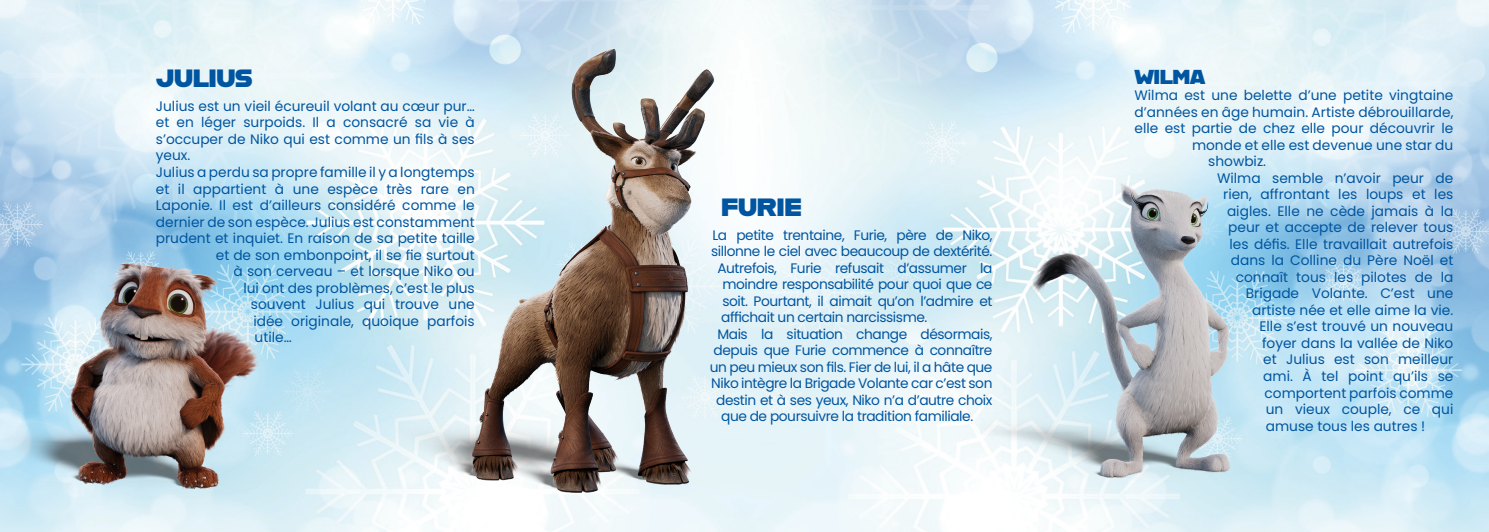
<style>
.page{position:relative;width:1489px;height:532px;background:#fff}
.page>*{position:absolute;margin:0;border:0;box-sizing:border-box;transform-origin:0 0}
.t1{font:25px "Alfarn";letter-spacing:-.03em;color:#0055a0}
.t2{font:20.12px "Alfarn";letter-spacing:-.03em;color:#0055a0}
.t3{font:13.75px/16.5px "Poppins";color:#0055a0;text-align:justify}
.t4{font:13.75px/16.5px "Poppins";letter-spacing:-.03em;color:#0055a0;text-align:center}
</style>
<div class="page">
<img style="left:0;top:0;width:1488px;height:531px">
<img style="left:5px;top:248px;width:283px;height:252px">
<img style="left:980px;top:177px;width:277px;height:319px">
<img style="left:395px;top:43px;width:375px;height:481px">
<p class="t1" style="left:156px;top:64px;width:99px">JULIUS</p>
<p class="t3" style="left:156px;top:98px;width:320px">Julius est un vieil écureuil volant au cœur pur… et en léger surpoids. Il a consacré sa vie à s’occuper de Niko qui est comme un fils à ses yeux.</p>
<p class="t3" style="left:156px;top:164px;width:320px">Julius a perdu sa propre famille il y a longtemps</p>
<p class="t3" style="left:156px;top:180px;width:320px">et il appartient à une espèce très rare en</p>
<p class="t3" style="left:156px;top:197px;width:320px">Laponie. Il est d’ailleurs considéré comme le</p>
<p class="t3" style="left:156px;top:213px;width:320px">dernier de son espèce. Julius est constamment</p>
<p class="t3" style="left:156px;top:230px;width:320px">prudent et inquiet. En raison de sa petite taille</p>
<p class="t3" style="left:216px;top:246px;width:260px">et de son embonpoint, il se fie surtout</p>
<p class="t3" style="left:233px;top:263px;width:243px">à son cerveau – et lorsque Niko ou</p>
<p class="t3" style="left:243px;top:279px;width:233px">lui ont des problèmes, c’est le plus</p>
<p class="t3" style="left:251px;top:296px;width:225px">souvent Julius qui trouve une</p>
<p class="t3" style="left:253px;top:312px;width:223px">idée originale, quoique parfois</p>
<p class="t3" style="left:255px;top:329px;width:39px">utile…</p>
<p class="t1" style="left:721px;top:192px;width:82px">FURIE</p>
<p class="t4" style="left:712px;top:226px;width:281px">La petite trentaine, Furie, père de Niko,</p>
<p class="t4" style="left:711px;top:243px;width:283px">sillonne le ciel avec beaucoup de dextérité.</p>
<p class="t4" style="left:717px;top:259px;width:277px">Autrefois, Furie refusait d’assumer la</p>
<p class="t4" style="left:722px;top:276px;width:272px">moindre responsabilité pour quoi que ce</p>
<p class="t4" style="left:722px;top:292px;width:272px">soit. Pourtant, il aimait qu’on l’admire et</p>
<p class="t4" style="left:721px;top:309px;width:208px">affichait un certain narcissisme.</p>
<p class="t4" style="left:709px;top:325px;width:284px">Mais la situation change désormais, depuis que Furie commence à connaître un peu mieux son fils. Fier de lui, il a hâte que Niko intègre la Brigade Volante car c’est son destin et à ses yeux, Niko n’a d’autre choix que de poursuivre la tradition familiale.</p>
<p class="t2" style="left:1134px;top:65px;width:72px">WILMA</p>
<p class="t3" style="left:1134px;top:87px;width:320px">Wilma est une belette d’une petite vingtaine</p>
<p class="t3" style="left:1134px;top:104px;width:320px">d’années en âge humain. Artiste débrouillarde,</p>
<p class="t3" style="left:1134px;top:120px;width:320px">elle est partie de chez elle pour découvrir le</p>
<p class="t3" style="left:1191px;top:137px;width:263px">monde et elle est devenue une star du</p>
<p class="t3" style="left:1208px;top:153px;width:59px">showbiz.</p>
<p class="t3" style="left:1216px;top:170px;width:238px">Wilma semble n’avoir peur de</p>
<p class="t3" style="left:1223px;top:186px;width:231px">rien, affrontant les loups et les</p>
<p class="t3" style="left:1226px;top:203px;width:228px">aigles. Elle ne cède jamais à la</p>
<p class="t3" style="left:1228px;top:219px;width:226px">peur et accepte de relever tous</p>
<p class="t3" style="left:1229px;top:236px;width:225px">les défis. Elle travaillait autrefois</p>
<p class="t3" style="left:1230px;top:252px;width:224px">dans la Colline du Père Noël et</p>
<p class="t3" style="left:1235px;top:269px;width:219px">connaît tous les pilotes de la</p>
<p class="t3" style="left:1245px;top:285px;width:209px">Brigade Volante. C’est une</p>
<p class="t3" style="left:1251px;top:302px;width:203px">artiste née et elle aime la vie.</p>
<p class="t3" style="left:1259px;top:318px;width:195px">Elle s’est trouvé un nouveau</p>
<p class="t3" style="left:1261px;top:335px;width:193px">foyer dans la vallée de Niko</p>
<p class="t3" style="left:1263px;top:351px;width:192px">et Julius est son meilleur</p>
<p class="t3" style="left:1263px;top:368px;width:192px">ami. À tel point qu’ils se</p>
<p class="t3" style="left:1264px;top:384px;width:190px">comportent parfois comme</p>
<p class="t3" style="left:1265px;top:401px;width:189px">un vieux couple, ce qui</p>
<p class="t3" style="left:1265px;top:417px;width:161px">amuse tous les autres !</p>
</div>
